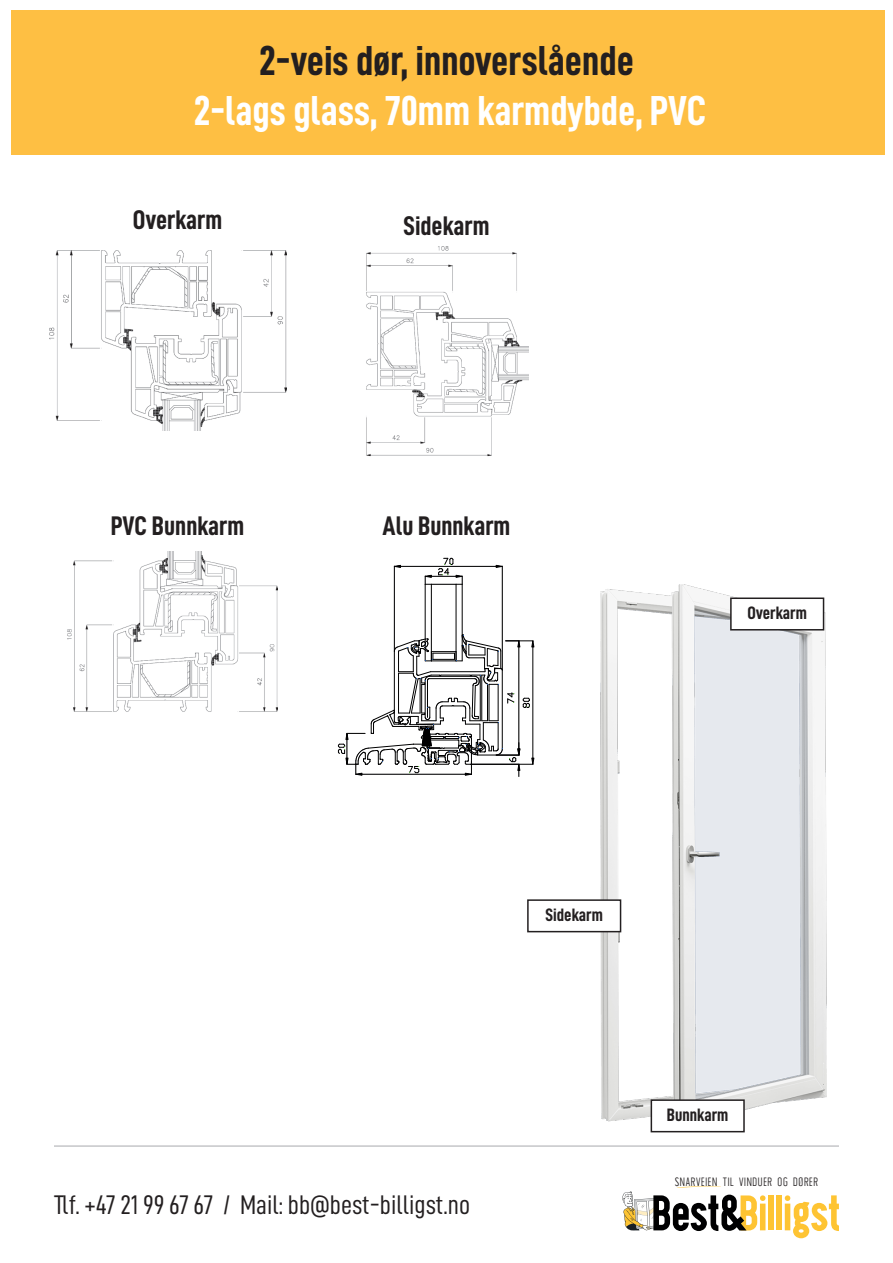
<style>
.page{position:relative;width:893px;height:1263px;background:#fff}
.page>*{position:absolute;margin:0;border:0;box-sizing:border-box;transform-origin:0 0}
.t1{font:42px "D DIN Condensed Bold";color:#fff}
.t2{font:42px "D DIN Condensed Bold";color:#231f20}
.t3{font:27px "D DIN Condensed";color:#231f20}
.t4{font:27px "D DIN Condensed Bold";color:#231f20}
.t5{font:18px "D DIN Condensed Bold";color:#231f20}
.t6{font:13.2px "Wask New";color:#231f20}
</style>
<div class="page">
<div style="left:11px;top:11px;width:873px;height:144px;background:#febf43"></div>
<hr style="left:54px;top:1146px;width:785px;height:1px;background:#a8a9ad">
<div style="left:768px;top:1195px;width:6px;height:35px;background:#fec433"></div>
<div style="left:776px;top:1195px;width:6px;height:35px;background:#fec433"></div>
<svg style="left:785px;top:1195px;width:54px;height:43px"></svg>
<svg style="left:622px;top:1186px;width:143px;height:45px"></svg>
<img style="left:600px;top:585px;width:227px;height:539px">
<img style="left:50px;top:251px;width:237px;height:180px">
<hr style="left:425px;top:584px;width:1px;height:77px;background:#000001">
<hr style="left:431px;top:584px;width:1px;height:77px;background:#000001">
<hr style="left:456px;top:584px;width:1px;height:77px;background:#000001">
<hr style="left:462px;top:584px;width:1px;height:77px;background:#000001">
<hr style="left:394px;top:566px;width:1px;height:85px;background:#000001">
<hr style="left:502px;top:566px;width:1px;height:104px;background:#000001">
<hr style="left:400px;top:566px;width:96px;height:1px;background:#000001">
<svg style="left:393px;top:565px;width:8px;height:2px"></svg>
<svg style="left:496px;top:565px;width:7px;height:2px"></svg>
<svg style="left:424px;top:558px;width:39px;height:27px"></svg>
<svg style="left:338px;top:634px;width:196px;height:142px"></svg>
<img style="left:67px;top:552px;width:211px;height:160px">
<img style="left:366px;top:247px;width:163px;height:209px">
<div style="left:651px;top:1100px;width:93px;height:32px;background:#fff"></div>
<div style="left:651px;top:1099px;width:94px;height:33px;border:2px solid #231f20"></div>
<div style="left:731px;top:598px;width:92px;height:32px;background:#fff"></div>
<div style="left:730px;top:597px;width:94px;height:33px;border:2px solid #231f20"></div>
<div style="left:528px;top:900px;width:93px;height:32px;background:#fff"></div>
<div style="left:527px;top:899px;width:94px;height:33px;border:2px solid #231f20"></div>
<p class="t2" style="left:259px;top:37px;width:376px">2-veis dør, innoverslående</p>
<p class="t1" style="left:194px;top:87px;width:514px">2-lags glass, 70mm karmdybde, PVC</p>
<p class="t4" style="left:133px;top:205px;width:91px">Overkarm</p>
<p class="t4" style="left:403px;top:211px;width:87px">Sidekarm</p>
<p class="t4" style="left:111px;top:511px;width:135px">PVC Bunnkarm</p>
<p class="t4" style="left:383px;top:511px;width:129px">Alu Bunnkarm</p>
<p class="t5" style="left:747px;top:603px;width:61px">Overkarm</p>
<p class="t3" style="left:54px;top:1190px;width:418px">Tlf. +47 21 99 67 67 / Mail: bb@best-billigst.no</p>
<p class="t5" style="left:546px;top:905px;width:59px">Sidekarm</p>
<p class="t5" style="left:667px;top:1105px;width:63px">Bunnkarm</p>
<p class="t6" style="left:674px;top:1174px;width:145px">SNARVEIEN TIL VINDUER OG DØRER</p>
</div>
